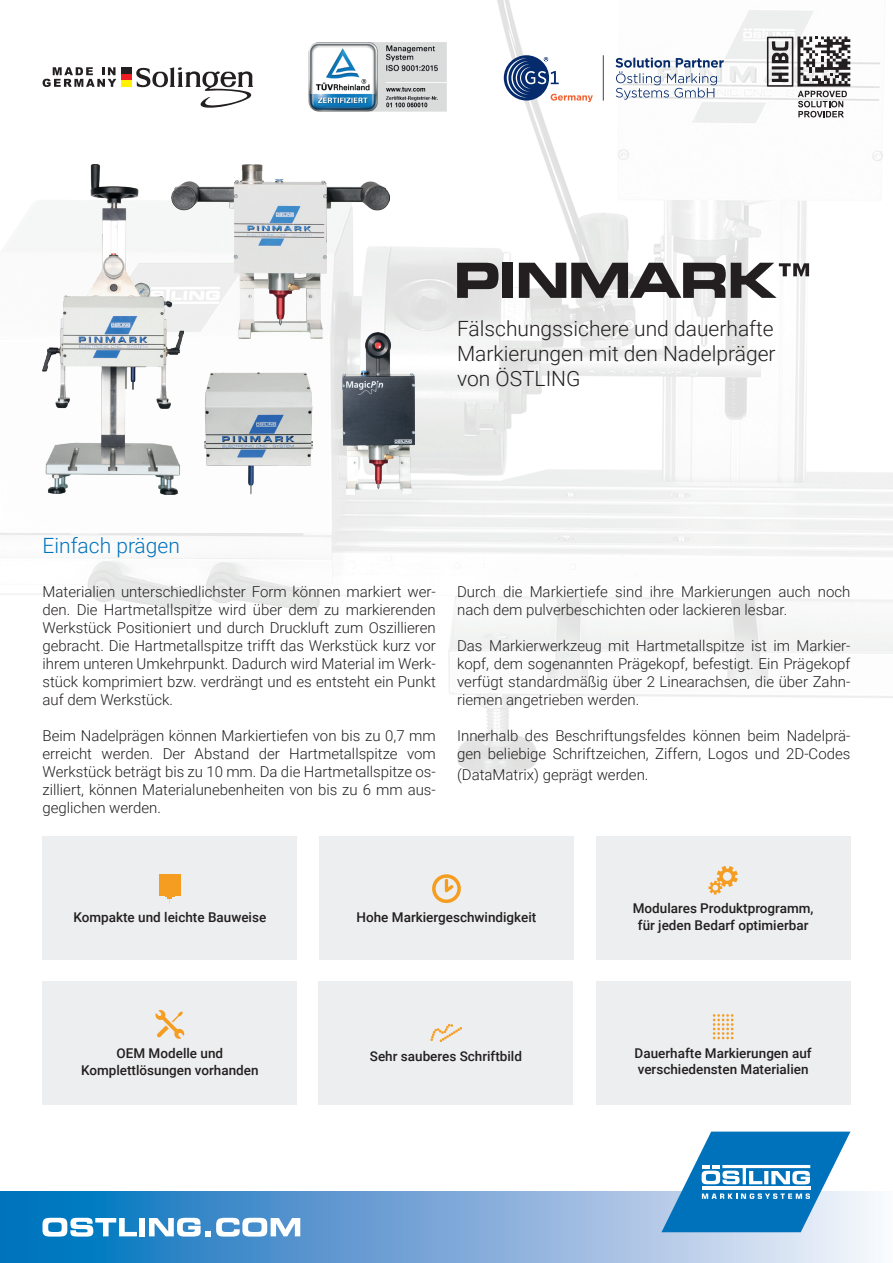
<style>
.page{position:relative;width:893px;height:1263px;background:#fff}
.page>*{position:absolute;margin:0;border:0;box-sizing:border-box;transform-origin:0 0}
.t1{font:300 21px/25.2px "Roboto";color:#231f20;text-align:justify}
.t2{font:300 21px "Roboto";color:#0072bc}
.t3{font:300 15px/18px "Roboto";color:#231f20;text-align:justify}
.t4{font:500 13.5px/16.2px "Roboto";color:#231f20;text-align:center}
</style>
<div class="page">
<img style="left:0;top:0;width:893px;height:1192px">
<svg style="left:0;top:1192px;width:874px;height:71px;background:#70a6d6"></svg>
<svg style="left:43px;top:1218px;width:94px;height:18px"></svg>
<div style="left:139px;top:1218px;width:6px;height:18px;background:#fff"></div>
<svg style="left:149px;top:1218px;width:151px;height:18px"></svg>
<img style="left:309px;top:42px;width:138px;height:70px">
<svg style="left:661px;top:1131px;width:189px;height:101px"></svg>
<svg style="left:43px;top:67px;width:73px;height:20px"></svg>
<div style="left:121px;top:67px;width:11px;height:7px;background:#231f20"></div>
<div style="left:121px;top:74px;width:11px;height:6px;background:#ee1d23"></div>
<div style="left:121px;top:80px;width:11px;height:7px;background:#fff101"></div>
<svg style="left:136px;top:67px;width:117px;height:41px"></svg>
<svg style="left:504px;top:55px;width:45px;height:46px"></svg>
<svg style="left:507px;top:57px;width:86px;height:45px"></svg>
<svg style="left:615px;top:58px;width:109px;height:42px"></svg>
<hr style="left:603px;top:55px;width:1px;height:46px;background:#57585a">
<svg style="left:767px;top:37px;width:83px;height:80px"></svg>
<svg style="left:457px;top:263px;width:41px;height:35px"></svg>
<div style="left:502px;top:263px;width:11px;height:35px;background:#231f20"></div>
<svg style="left:519px;top:263px;width:290px;height:35px"></svg>
<img style="left:183px;top:164px;width:206px;height:174px">
<img style="left:204px;top:372px;width:109px;height:122px">
<img style="left:42px;top:164px;width:141px;height:330px">
<img style="left:342px;top:332px;width:73px;height:162px">
<div style="left:43px;top:836px;width:254px;height:124px;background:#edeeef"></div>
<div style="left:319px;top:836px;width:255px;height:124px;background:#edeeef"></div>
<div style="left:596px;top:836px;width:254px;height:124px;background:#edeeef"></div>
<div style="left:159px;top:874px;width:21px;height:21px;background:#f49d21"></div>
<svg style="left:165px;top:895px;width:9px;height:9px"></svg>
<svg style="left:432px;top:874px;width:29px;height:29px"></svg>
<svg style="left:708px;top:866px;width:30px;height:28px"></svg>
<div style="left:43px;top:981px;width:254px;height:123px;background:#edeeef"></div>
<div style="left:319px;top:981px;width:254px;height:123px;background:#edeeef"></div>
<div style="left:596px;top:981px;width:254px;height:123px;background:#edeeef"></div>
<svg style="left:155px;top:1010px;width:29px;height:29px"></svg>
<svg style="left:430px;top:1024px;width:32px;height:18px"></svg>
<svg style="left:713px;top:1014px;width:20px;height:25px"></svg>
<h1 class="t1" style="left:457px;top:315px;width:320px">Fälschungssichere und dauerhafte Markierungen mit den Nadelpräger von ÖSTLING</h1>
<h1 class="t2" style="left:43px;top:531px;width:139px">Einfach prägen</h1>
<p class="t3" style="left:43px;top:582px;width:395px">Materialien unterschiedlichster Form können markiert wer&shy;den. Die Hartmetallspitze wird über dem zu markierenden Werkstück Positioniert und durch Druckluft zum Oszillieren gebracht. Die Hartmetallspitze trifft das Werkstück kurz vor ihrem unteren Umkehrpunkt. Dadurch wird Material im Werk&shy;stück komprimiert bzw. verdrängt und es entsteht ein Punkt auf dem Werkstück.</p>
<p class="t3" style="left:43px;top:726px;width:395px">Beim Nadelprägen können Markiertiefen von bis zu 0,7 mm erreicht werden. Der Abstand der Hartmetallspitze vom Werkstück beträgt bis zu 10 mm. Da die Hartmetallspitze os&shy;zilliert, können Materialunebenheiten von bis zu 6 mm aus&shy;geglichen werden.</p>
<p class="t3" style="left:457px;top:582px;width:395px">Durch die Markiertiefe sind ihre Markierungen auch noch nach dem pulverbeschichten oder lackieren lesbar.</p>
<p class="t3" style="left:457px;top:636px;width:395px">Das Markierwerkzeug mit Hartmetallspitze ist im Markier&shy;kopf, dem sogenannten Prägekopf, befestigt. Ein Prägekopf verfügt standardmäßig über 2 Linearachsen, die über Zahn&shy;riemen angetrieben werden.</p>
<p class="t3" style="left:457px;top:726px;width:395px">Innerhalb des Beschriftungsfeldes können beim Nadelprä&shy;gen beliebige Schriftzeichen, Ziffern, Logos und 2D-Codes</p>
<p class="t3" style="left:457px;top:765px;width:193px">(DataMatrix) geprägt werden.</p>
<p class="t4" style="left:73px;top:909px;width:194px">Kompakte und leichte Bauweise</p>
<p class="t4" style="left:357px;top:908px;width:181px">Hohe Markiergeschwindigkeit</p>
<p class="t4" style="left:633px;top:900px;width:182px">Modulares Produktprogramm, für jeden Bedarf optimierbar</p>
<p class="t4" style="left:81px;top:1045px;width:179px">OEM Modelle und<br>Komplettlösungen vorhanden</p>
<p class="t4" style="left:370px;top:1048px;width:154px">Sehr sauberes Schriftbild</p>
<p class="t4" style="left:635px;top:1044px;width:179px;text-align:left">Dauerhafte Markierungen auf verschiedensten Materialien</p>
</div>
